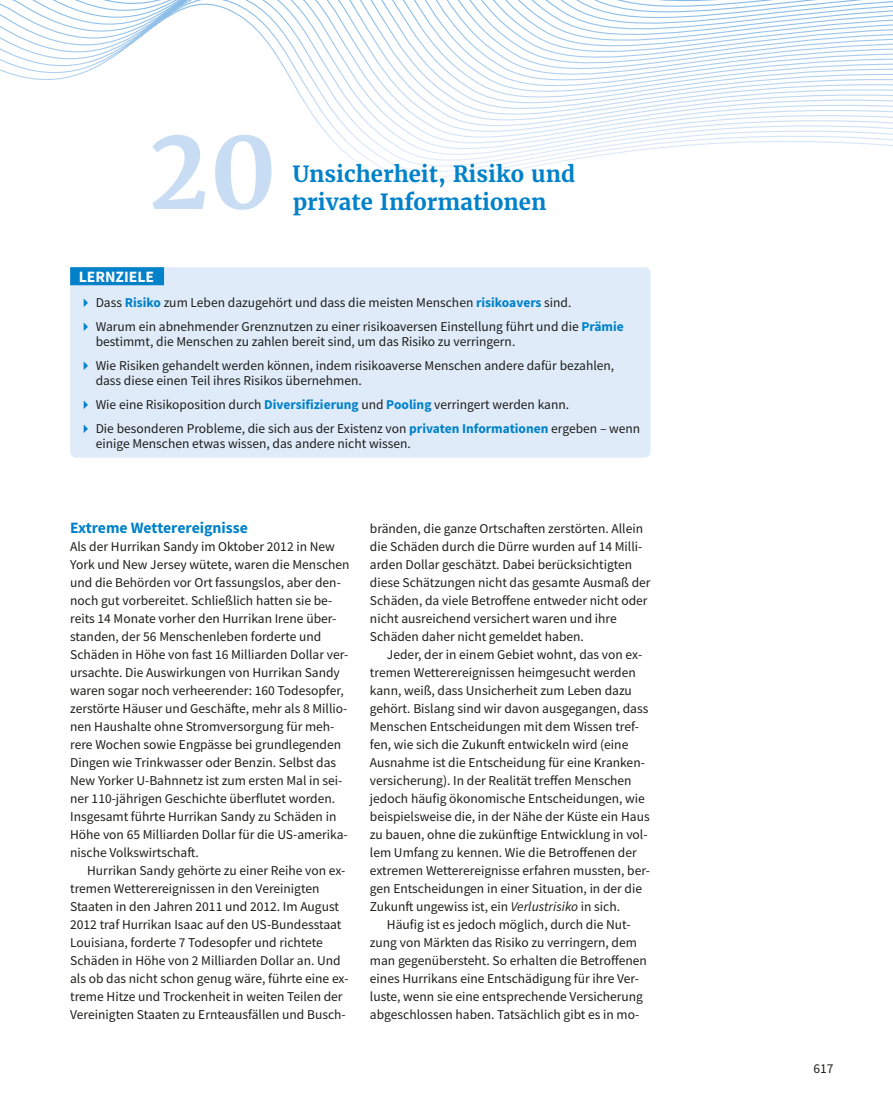
<style>
.page{position:relative;width:893px;height:1106px;background:#fff}
.page>*{position:absolute;margin:0;border:0;box-sizing:border-box;transform-origin:0 0}
.t1{font:700 98.85px "Haufe Merriweather";color:#c8ddf4}
.t2{font:700 22.2px/27.3px "Haufe Merriweather";color:#0081c9}
.t3{font:700 15.75px "Source Sans Pro";color:#0081c9}
.t4{font:700 15.75px "Source Sans Pro";color:#fff}
.t5{font:13.5px/18px "Source Sans Pro";color:#1d1d1b}
.s1{font-weight:700;color:#0081c9}
.s2{font-style:italic}
</style>
<div class="page">
<svg style="left:0;top:0;width:893px;height:184px"></svg>
<div style="left:70px;top:267px;width:581px;height:191px;background:#dfebf9"></div>
<div style="left:70px;top:267px;width:94px;height:18px;background:#0081c9"></div>
<svg style="left:84px;top:299px;width:4px;height:8px"></svg>
<svg style="left:84px;top:322px;width:4px;height:9px"></svg>
<svg style="left:84px;top:361px;width:4px;height:9px"></svg>
<svg style="left:84px;top:401px;width:4px;height:8px"></svg>
<svg style="left:84px;top:424px;width:4px;height:9px"></svg>
<h1 class="t1" style="left:148px;top:110px;width:130px">20</h1>
<h2 class="t2" style="left:293px;top:160px;width:284px">Unsicherheit, Risiko und private Informationen</h2>
<p class="t4" style="left:79px;top:265px;width:77px">LERNZIELE</p>
<p class="t5" style="left:96px;top:291px;width:530px;line-height:23.9px">Dass <span class="s1">Risiko</span> zum Leben dazugehört und dass die meisten Menschen <span class="s1">risikoavers</span> sind.<br>Warum ein abnehmender Grenznutzen zu einer risikoaversen Einstellung führt und die <span class="s1">Prämie</span></p>
<p class="t5" style="left:96px;top:330px;width:520px;line-height:23.9px">bestimmt, die Menschen zu zahlen bereit sind, um das Risiko zu verringern.<br>Wie Risiken gehandelt werden können, indem risikoaverse Menschen andere dafür bezahlen,</p>
<p class="t5" style="left:96px;top:369px;width:546px;line-height:23.9px">dass diese einen Teil ihres Risikos übernehmen.<br>Wie eine Risikoposition durch <span class="s1">Diversifizierung</span> und <span class="s1">Pooling</span> verringert werden kann.<br>Die besonderen Probleme, die sich aus der Existenz von <span class="s1">privaten Informationen</span> ergeben – wenn</p>
<p class="t5" style="left:96px;top:435px;width:317px">einige Menschen etwas wissen, das andere nicht wissen.</p>
<p class="t3" style="left:70px;top:517px;width:179px">Extreme Wetterereignisse</p>
<p class="t5" style="left:70px;top:537px;width:281px">Als der Hurrikan Sandy im Oktober 2012 in New York und New Jersey wütete, waren die Menschen und die Behörden vor Ort fassungslos, aber den&shy;noch gut vorbereitet. Schließlich hatten sie be&shy;reits 14 Monate vorher den Hurrikan Irene über&shy;standen, der 56 Menschenleben forderte und Schäden in Höhe von fast 16 Milliarden Dollar ver&shy;ursachte. Die Auswirkungen von Hurrikan Sandy waren sogar noch verheerender: 160 Todesopfer, zerstörte Häuser und Geschäfte, mehr als 8 Millio&shy;nen Haushalte ohne Stromversorgung für meh&shy;rere Wochen sowie Engpässe bei grundlegenden Dingen wie Trinkwasser oder Benzin. Selbst das New Yorker U-Bahnnetz ist zum ersten Mal in sei&shy;ner 110-jährigen Geschichte überflutet worden.<br>Insgesamt führte Hurrikan Sandy zu Schäden in Höhe von 65 Milliarden Dollar für die US-amerika&shy;nische Volkswirtschaft.</p>
<p class="t5" style="left:70px;top:861px;width:280px;text-indent:17px">Hurrikan Sandy gehörte zu einer Reihe von ex&shy;tremen Wetterereignissen in den Vereinigten Staaten in den Jahren 2011 und 2012. Im August 2012 traf Hurrikan Isaac auf den US-Bundesstaat Louisiana, forderte 7 Todesopfer und richtete Schäden in Höhe von 2 Milliarden Dollar an. Und als ob das nicht schon genug wäre, führte eine ex&shy;treme Hitze und Trockenheit in weiten Teilen der Vereinigten Staaten zu Ernteausfällen und Busch-</p>
<p class="t5" style="left:370px;top:519px;width:282px">bränden, die ganze Ortschaften zerstörten. Allein die Schäden durch die Dürre wurden auf 14 Milli&shy;arden Dollar geschätzt. Dabei berücksichtigten diese Schätzungen nicht das gesamte Ausmaß der Schäden, da viele Betroffene entweder nicht oder nicht ausreichend versichert waren und ihre Schäden daher nicht gemeldet haben.</p>
<p class="t5" style="left:370px;top:645px;width:281px;text-indent:17px">Jeder, der in einem Gebiet wohnt, das von ex&shy;tremen Wetterereignissen heimgesucht werden kann, weiß, dass Unsicherheit zum Leben dazu gehört. Bislang sind wir davon ausgegangen, dass Menschen Entscheidungen mit dem Wissen tref&shy;fen, wie sich die Zukunft entwickeln wird (eine Ausnahme ist die Entscheidung für eine Kranken&shy;versicherung). In der Realität treffen Menschen jedoch häufig ökonomische Entscheidungen, wie beispielsweise die, in der Nähe der Küste ein Haus zu bauen, ohne die zukünftige Entwicklung in vol&shy;lem Umfang zu kennen. Wie die Betroffenen der extremen Wetterereignisse erfahren mussten, ber&shy;gen Entscheidungen in einer Situation, in der die Zukunft ungewiss ist, ein <span class="s2">Verlustrisiko</span> in sich.</p>
<p class="t5" style="left:370px;top:915px;width:278px;text-indent:17px">Häufig ist es jedoch möglich, durch die Nut&shy;zung von Märkten das Risiko zu verringern, dem man gegenübersteht. So erhalten die Betroffenen eines Hurrikans eine Entschädigung für ihre Ver&shy;luste, wenn sie eine entsprechende Versicherung abgeschlossen haben. Tatsächlich gibt es in mo-</p>
<p class="t5" style="left:813px;top:1059px;width:22px">617</p>
</div>
